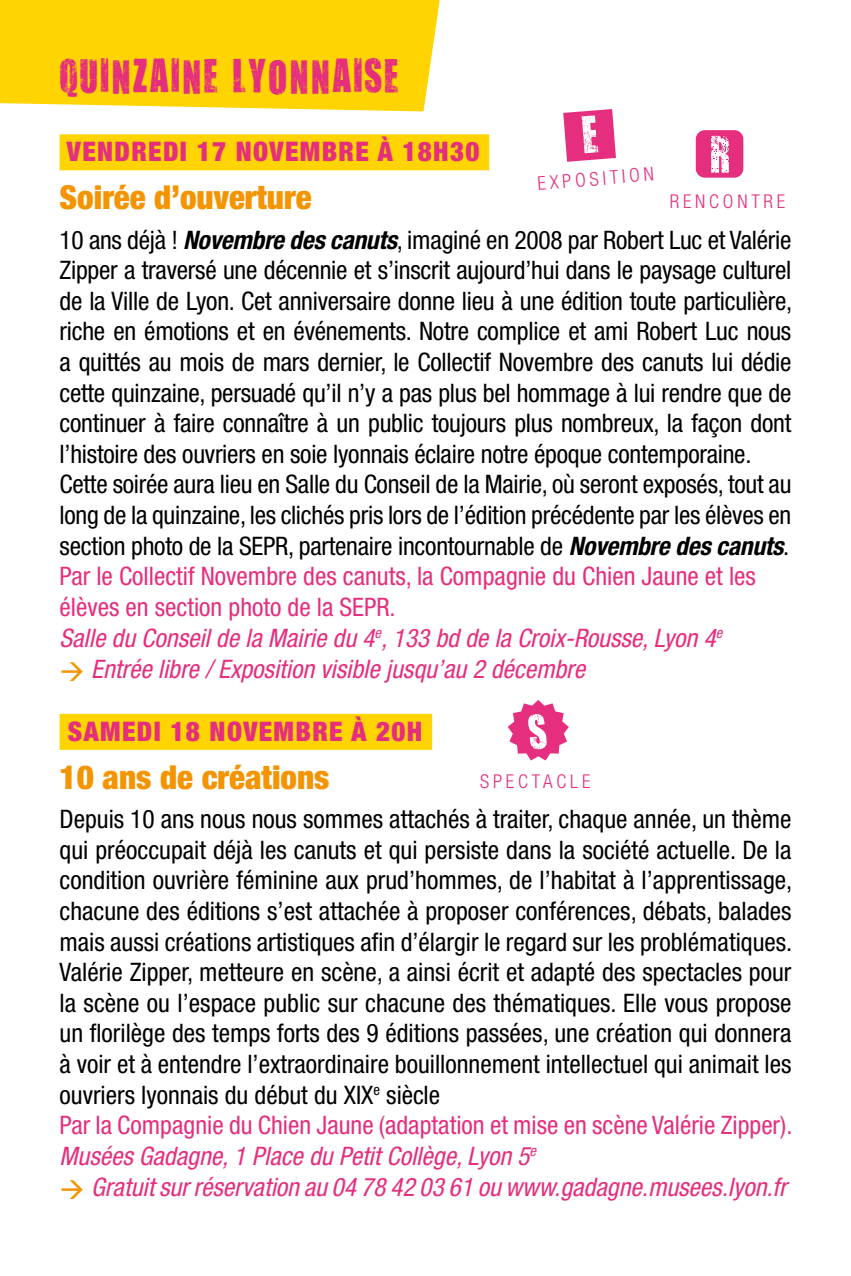
<style>
.page{position:relative;width:851px;height:1276px;background:#fff}
.page>*{position:absolute;margin:0;border:0;box-sizing:border-box;transform-origin:0 0}
.t1{font:39px "You Are Loved";letter-spacing:.05em;color:#e52e7e}
.t2{font:900 condensed 33px "Helvetica Neue LT Std";color:#f39400}
.t3{font:900 condensed 27px "Helvetica Neue LT Std";letter-spacing:.05em;color:#e52e7e}
.t4{font:condensed 25.5px/30.6px "Helvetica Neue LT Std";color:#000}
.t5{font:italic condensed 25.5px "Helvetica Neue LT Std";color:#e52e7e}
.t6{font:condensed 25.5px "Helvetica Neue LT Std";color:#e52e7e}
.t7{font:300 condensed 18.9px "Helvetica Neue LT Std";letter-spacing:.2em;color:#e52e7e}
.s1{font-weight:700;font-style:italic}
.s2{color:#e52e7e}
.s3{font-style:italic;color:#e52e7e}
</style>
<div class="page">
<div style="left:0;top:1px;width:440px;height:110px;background:#ffd400"></div>
<div style="left:60px;top:134px;width:429px;height:36px;background:#ffd400"></div>
<div style="left:60px;top:714px;width:372px;height:36px;background:#ffd400"></div>
<svg style="left:507px;top:700px;width:61px;height:60px"></svg>
<svg style="left:695px;top:130px;width:48px;height:48px"></svg>
<svg style="left:563px;top:109px;width:53px;height:53px"></svg>
<h1 class="t1" style="left:60px;top:50px;width:340px">QUINZAINE LYONNAISE</h1>
<p class="t3" style="left:67px;top:135px;width:414px">VENDREDI 17 NOVEMBRE À 18H30</p>
<p class="t2" style="left:60px;top:177px;width:253px">Soirée d’ouverture</p>
<p class="t4" style="left:60px;top:224px;width:733px">10 ans déjà ! <span class="s1">Novembre des canuts</span>, imaginé en 2008 par Robert Luc et Valérie</p>
<p class="t4" style="left:60px;top:255px;width:733px">Zipper a traversé une décennie et s’inscrit aujourd’hui dans le paysage culturel</p>
<p class="t4" style="left:60px;top:285px;width:734px">de la Ville de Lyon. Cet anniversaire donne lieu à une édition toute particulière,</p>
<p class="t4" style="left:60px;top:316px;width:733px">riche en émotions et en événements. Notre complice et ami Robert Luc nous</p>
<p class="t4" style="left:60px;top:346px;width:733px">a quittés au mois de mars dernier, le Collectif Novembre des canuts lui dédie</p>
<p class="t4" style="left:60px;top:377px;width:733px">cette quinzaine, persuadé qu’il n’y a pas plus bel hommage à lui rendre que de</p>
<p class="t4" style="left:60px;top:408px;width:733px">continuer à faire connaître à un public toujours plus nombreux, la façon dont</p>
<p class="t4" style="left:60px;top:438px;width:693px">l’histoire des ouvriers en soie lyonnais éclaire notre époque contemporaine.</p>
<p class="t4" style="left:60px;top:469px;width:733px">Cette soirée aura lieu en Salle du Conseil de la Mairie, où seront exposés, tout au</p>
<p class="t4" style="left:60px;top:499px;width:733px">long de la quinzaine, les clichés pris lors de l’édition précédente par les élèves en</p>
<p class="t4" style="left:60px;top:530px;width:731px">section photo de la SEPR, partenaire incontournable de <span class="s1">Novembre des canuts</span>.</p>
<p class="t6" style="left:60px;top:561px;width:697px">Par le Collectif Novembre des canuts, la Compagnie du Chien Jaune et les</p>
<p class="t6" style="left:60px;top:592px;width:337px">élèves en section photo de la SEPR.</p>
<p class="t5" style="left:60px;top:623px;width:664px">Salle du Conseil de la Mairie du 4<sup>e</sup>, 133 bd de la Croix-Rousse, Lyon 4<sup>e</sup></p>
<p class="t5" style="left:91px;top:654px;width:495px">Entrée libre / Exposition visible jusqu’au 2 décembre</p>
<p class="t3" style="left:68px;top:714px;width:356px">SAMEDI 18 NOVEMBRE À 20H</p>
<p class="t2" style="left:60px;top:757px;width:271px">10 ans de créations</p>
<p class="t4" style="left:60px;top:803px;width:734px">Depuis 10 ans nous nous sommes attachés à traiter, chaque année, un thème qui préoccupait déjà les canuts et qui persiste dans la société actuelle. De la condition ouvrière féminine aux prud’hommes, de l’habitat à l’apprentissage, chacune des éditions s’est attachée à proposer conférences, débats, balades mais aussi créations artistiques afin d’élargir le regard sur les problématiques.<br>Valérie Zipper, metteure en scène, a ainsi écrit et adapté des spectacles pour la scène ou l’espace public sur chacune des thématiques. Elle vous propose un florilège des temps forts des 9 éditions passées, une création qui donnera à voir et à entendre l’extraordinaire bouillonnement intellectuel qui animait les ouvriers lyonnais du début du XIX<sup>e</sup> siècle<br><span class="s2">Par la Compagnie du Chien Jaune (adaptation et mise en scène Valérie Zipper).<br></span><span class="s3">Musées Gadagne, 1 Place du Petit Collège, Lyon 5</span><sup>e</sup></p>
<p class="t5" style="left:91px;top:1172px;width:697px">Gratuit sur réservation au 04 78 42 03 61 ou www.gadagne.musees.lyon.fr</p>
<p class="t7" style="left:537px;top:172px;width:118px;rotate:-4deg">EXPOSITION</p>
<p class="t7" style="left:669px;top:190px;width:117px">RENCONTRE</p>
<p class="t7" style="left:480px;top:770px;width:112px">SPECTACLE</p>
</div>
